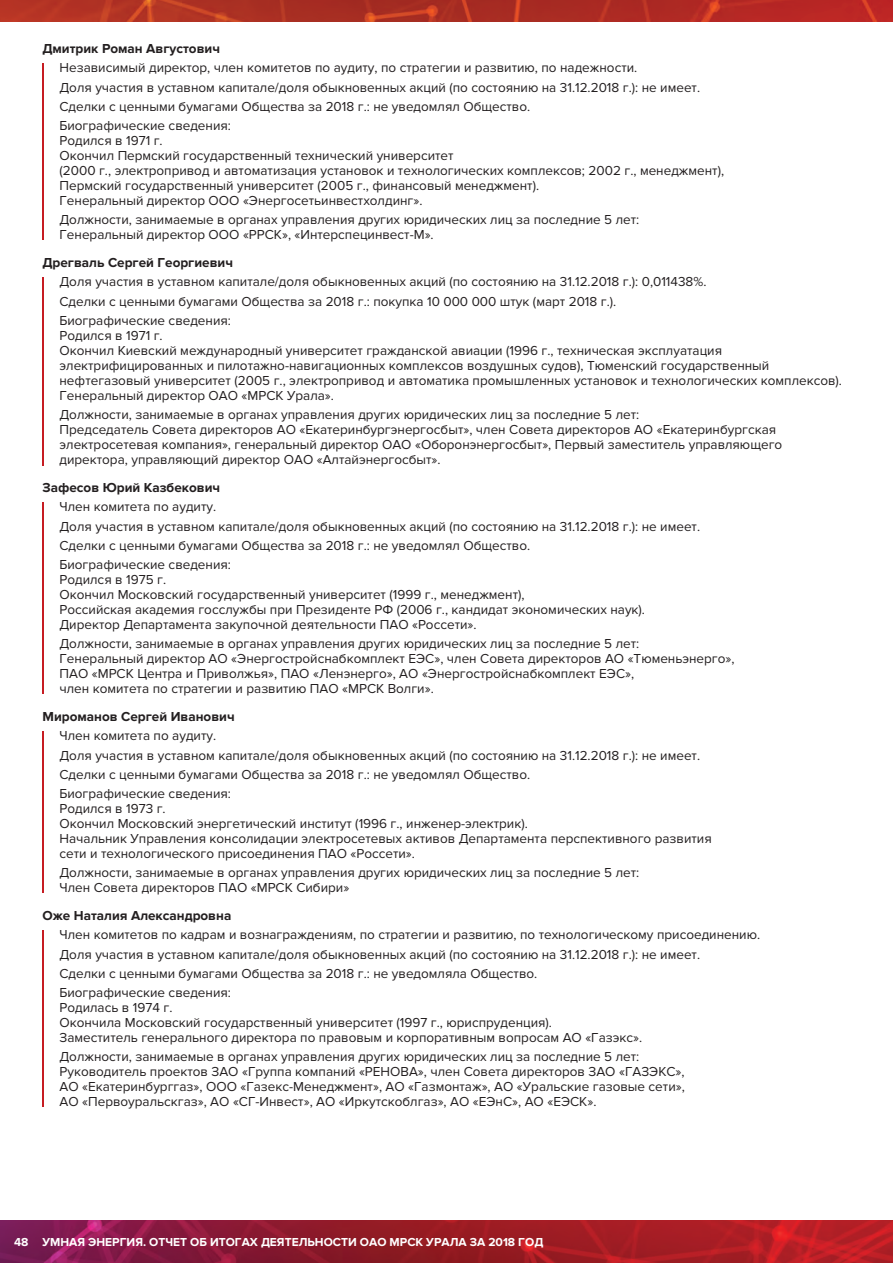
<style>
.page{position:relative;width:893px;height:1263px;background:#fff}
.page>*{position:absolute;margin:0;border:0;box-sizing:border-box;transform-origin:0 0}
.text{font:13.5px/15px "Proxima Nova";color:#231f20}
.bold{font:700 13.5px "Proxima Nova";color:#231f20}
.t1{font:700 12px "Proxima Nova";color:#fff}
</style>
<div class="page">
<img style="left:0;top:1220px;width:893px;height:43px">
<img style="left:0;top:0;width:893px;height:21px">
<hr style="left:43px;top:63px;width:1px;height:177px;background:#c61c22">
<hr style="left:43px;top:278px;width:1px;height:188px;background:#c61c22">
<hr style="left:43px;top:502px;width:1px;height:192px;background:#c61c22">
<hr style="left:43px;top:731px;width:1px;height:162px;background:#c61c22">
<hr style="left:43px;top:930px;width:1px;height:176px;background:#c61c22">
<p class="bold" style="left:43px;top:41px;width:179px">Дмитрик Роман Августович</p>
<p class="text" style="left:60px;top:61px;width:579px">Независимый директор, член комитетов по аудиту, по стратегии и развитию, по надежности.</p>
<p class="text" style="left:60px;top:80px;width:642px">Доля участия в уставном капитале/доля обыкновенных акций (по состоянию на 31.12.2018 г.): не имеет.</p>
<p class="text" style="left:60px;top:99px;width:472px">Сделки с ценными бумагами Общества за 2018 г.: не уведомлял Общество.</p>
<p class="text" style="left:60px;top:118px;width:666px">Биографические сведения:<br>Родился в 1971 г.<br>Окончил Пермский государственный технический университет<br>(2000 г., электропривод и автоматизация установок и технологических комплексов; 2002 г., менеджмент), Пермский государственный университет (2005 г., финансовый менеджмент).<br>Генеральный директор ООО «Энергосетьинвестхолдинг».</p>
<p class="text" style="left:60px;top:213px;width:581px">Должности, занимаемые в органах управления других юридических лиц за последние 5 лет:<br>Генеральный директор ООО «РРСК», «Интерспецинвест-М».</p>
<p class="bold" style="left:43px;top:255px;width:192px">Дрегваль Сергей Георгиевич</p>
<p class="text" style="left:60px;top:275px;width:648px">Доля участия в уставном капитале/доля обыкновенных акций (по состоянию на 31.12.2018 г.): 0,011438%.</p>
<p class="text" style="left:60px;top:294px;width:558px">Сделки с ценными бумагами Общества за 2018 г.: покупка 10 000 000 штук (март 2018 г.).</p>
<p class="text" style="left:60px;top:313px;width:784px">Биографические сведения:<br>Родился в 1971 г.<br>Окончил Киевский международный университет гражданской авиации (1996 г., техническая эксплуатация электрифицированных и пилотажно-навигационных комплексов воздушных судов), Тюменский государственный нефтегазовый университет (2005 г., электропривод и автоматика промышленных установок и технологических комплексов).<br>Генеральный директор ОАО «МРСК Урала».</p>
<p class="text" style="left:60px;top:407px;width:724px">Должности, занимаемые в органах управления других юридических лиц за последние 5 лет:<br>Председатель Совета директоров АО «Екатеринбургэнергосбыт», член Совета директоров АО «Екатеринбургская электросетевая компания», генеральный директор ОАО «Оборонэнергосбыт», Первый заместитель управляющего директора, управляющий директор ОАО «Алтайэнергосбыт».</p>
<p class="bold" style="left:43px;top:480px;width:179px">Зафесов Юрий Казбекович</p>
<p class="text" style="left:60px;top:499px;width:158px">Член комитета по аудиту.</p>
<p class="text" style="left:60px;top:519px;width:642px">Доля участия в уставном капитале/доля обыкновенных акций (по состоянию на 31.12.2018 г.): не имеет.</p>
<p class="text" style="left:60px;top:538px;width:472px">Сделки с ценными бумагами Общества за 2018 г.: не уведомлял Общество.</p>
<p class="text" style="left:60px;top:557px;width:587px">Биографические сведения:<br>Родился в 1975 г.<br>Окончил Московский государственный университет (1999 г., менеджмент),<br>Российская академия госслужбы при Президенте РФ (2006 г., кандидат экономических наук).<br>Директор Департамента закупочной деятельности ПАО «Россети».</p>
<p class="text" style="left:60px;top:636px;width:676px">Должности, занимаемые в органах управления других юридических лиц за последние 5 лет:<br>Генеральный директор АО «Энергостройснабкомплект ЕЭС», член Совета директоров АО «Тюменьэнерго», ПАО «МРСК Центра и Приволжья», ПАО «Ленэнерго», АО «Энергостройснабкомплект ЕЭС»,<br>член комитета по стратегии и развитию ПАО «МРСК Волги».</p>
<p class="bold" style="left:43px;top:709px;width:194px">Мироманов Сергей Иванович</p>
<p class="text" style="left:60px;top:728px;width:158px">Член комитета по аудиту.</p>
<p class="text" style="left:60px;top:748px;width:642px">Доля участия в уставном капитале/доля обыкновенных акций (по состоянию на 31.12.2018 г.): не имеет.</p>
<p class="text" style="left:60px;top:767px;width:472px">Сделки с ценными бумагами Общества за 2018 г.: не уведомлял Общество.</p>
<p class="text" style="left:60px;top:786px;width:654px">Биографические сведения:<br>Родился в 1973 г.<br>Окончил Московский энергетический институт (1996 г., инженер-электрик).<br>Начальник Управления консолидации электросетевых активов Департамента перспективного развития сети и технологического присоединения ПАО «Россети».</p>
<p class="text" style="left:60px;top:865px;width:581px">Должности, занимаемые в органах управления других юридических лиц за последние 5 лет:<br>Член Совета директоров ПАО «МРСК Сибири»</p>
<p class="bold" style="left:43px;top:908px;width:190px">Оже Наталия Александровна</p>
<p class="text" style="left:60px;top:927px;width:702px">Член комитетов по кадрам и вознаграждениям, по стратегии и развитию, по технологическому присоединению.</p>
<p class="text" style="left:60px;top:947px;width:642px">Доля участия в уставном капитале/доля обыкновенных акций (по состоянию на 31.12.2018 г.): не имеет.</p>
<p class="text" style="left:60px;top:966px;width:479px">Сделки с ценными бумагами Общества за 2018 г.: не уведомляла Общество.</p>
<p class="text" style="left:60px;top:985px;width:584px">Биографические сведения:<br>Родилась в 1974 г.<br>Окончила Московский государственный университет (1997 г., юриспруденция).<br>Заместитель генерального директора по правовым и корпоративным вопросам АО «Газэкс».</p>
<p class="text" style="left:60px;top:1049px;width:627px">Должности, занимаемые в органах управления других юридических лиц за последние 5 лет:<br>Руководитель проектов ЗАО «Группа компаний «РЕНОВА», член Совета директоров ЗАО «ГАЗЭКС», АО «Екатеринбурггаз», ООО «Газекс-Менеджмент», АО «Газмонтаж», АО «Уральские газовые сети», АО «Первоуральскгаз», АО «СГ-Инвест», АО «Иркутскоблгаз», АО «ЕЭнС», АО «ЕЭСК».</p>
<p class="t1" style="left:14px;top:1235px;width:16px">48</p>
<p class="t1" style="left:43px;top:1235px;width:502px">УМНАЯ ЭНЕРГИЯ. ОТЧЕТ ОБ ИТОГАХ ДЕЯТЕЛЬНОСТИ ОАО МРСК УРАЛА ЗА 2018 ГОД</p>
</div>
